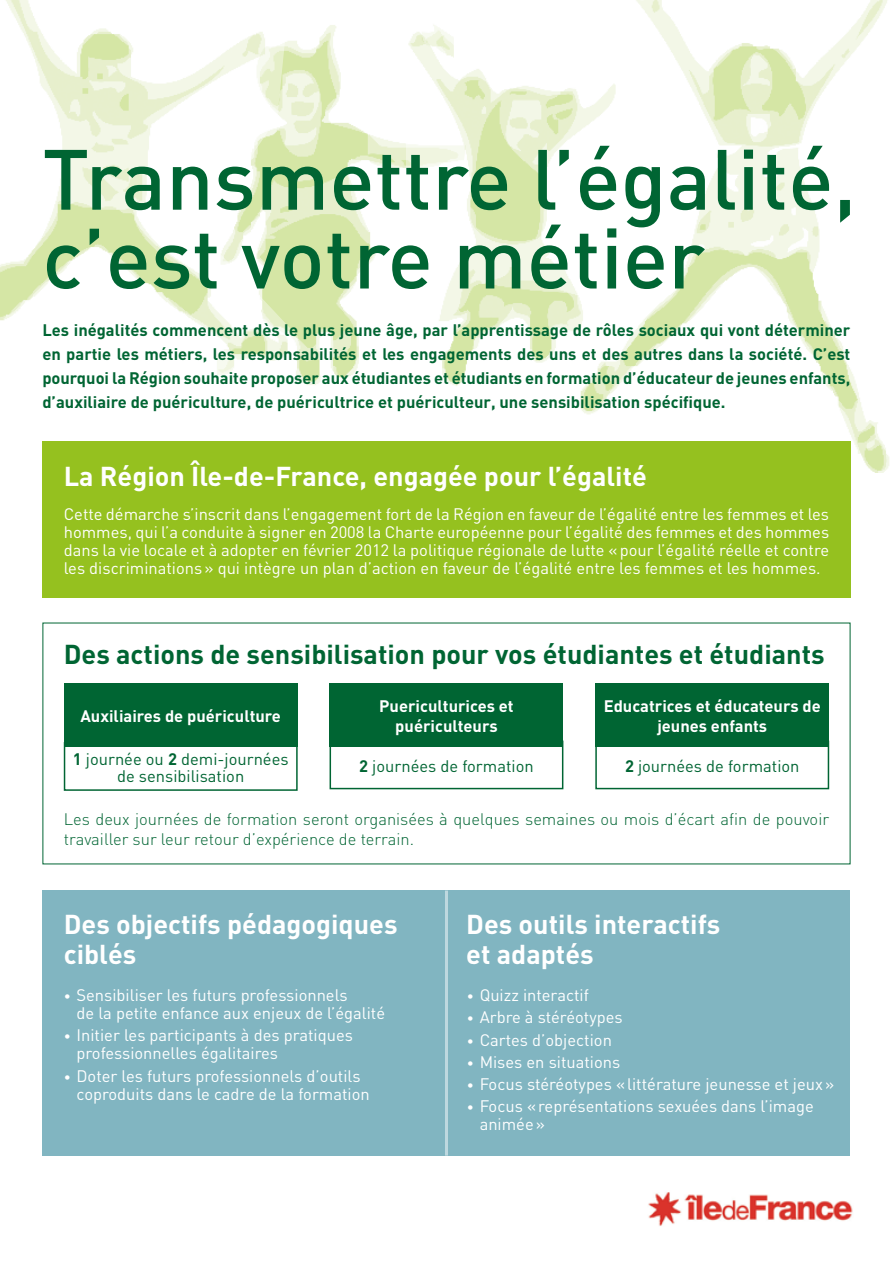
<style>
.page{position:relative;width:893px;height:1263px;background:#fff}
.page>*{position:absolute;margin:0;border:0;box-sizing:border-box;transform-origin:0 0}
.t1{font:500 84px/78.8px "DIN";color:#006533}
.t2{font:700 27px/30px "DIN";color:#fff}
.t3{font:700 27px "DIN";color:#006533}
.t4{font:16.5px/18px "DIN";color:#fff}
.t5{font:700 16.5px/24px "DIN";color:#006533;text-align:justify}
.t6{font:300 16.5px/19.8px "DIN";color:#006533}
.t7{font:700 16.5px/19.8px "DIN";color:#fff;text-align:center}
.t8{font:16.5px/16.5px "DIN";color:#006533;text-align:center}
.s1{font-weight:700}
.s2{font-size:13.5px}
</style>
<div class="page">
<div style="left:43px;top:890px;width:807px;height:265px;background:#81b5c1"></div>
<img style="left:298px;top:25px;width:109px;height:360px">
<img style="left:0;top:0;width:298px;height:378px">
<img style="left:407px;top:0;width:482px;height:473px">
<div style="left:43px;top:441px;width:808px;height:156px;background:#95c11f"></div>
<div style="left:64px;top:684px;width:234px;height:63px;background:#006533"></div>
<div style="left:64px;top:742px;width:234px;height:49px;border:2px solid #006533"></div>
<div style="left:330px;top:740px;width:233px;height:49px;border:2px solid #006533"></div>
<div style="left:595px;top:740px;width:234px;height:49px;border:2px solid #006533"></div>
<div style="left:330px;top:684px;width:233px;height:63px;background:#006533"></div>
<div style="left:595px;top:684px;width:234px;height:63px;background:#006533"></div>
<img style="left:648px;top:1192px;width:205px;height:34px">
<hr style="left:445px;top:890px;width:3px;height:265px;background:#fff">
<h1 class="t1" style="left:42px;top:137px;width:816px">Transmettre l’égalité, c’est votre métier</h1>
<p class="t5" style="left:42px;top:317px;width:810px">Les inégalités commencent dès le plus jeune âge, par l’apprentissage de rôles sociaux qui vont déterminer en partie les métiers, les responsabilités et les engagements des uns et des autres dans la société. C’est pourquoi la Région souhaite proposer aux étudiantes et étudiants en formation d’éducateur de jeunes enfants, d’auxiliaire de puériculture, de puéricultrice et puériculteur, une sensibilisation spécifique.</p>
<h2 class="t2" style="left:64px;top:460px;width:585px">La Région Île-de-France, engagée pour l’égalité</h2>
<p class="t4" style="left:64px;top:505px;width:767px;text-align:justify">Cette démarche s’inscrit dans l’engagement fort de la Région en faveur de l’égalité entre les femmes et les hommes, qui l’a conduite à signer en 2008 la Charte européenne pour l’égalité des femmes et des hommes dans la vie locale et à adopter en février 2012 la politique régionale de lutte «pour l’égalité réelle et contre les discriminations» qui intègre un plan d’action en faveur de l’égalité entre les femmes et les hommes.</p>
<h2 class="t3" style="left:64px;top:636px;width:762px">Des actions de sensibilisation pour vos étudiantes et étudiants</h2>
<p class="t7" style="left:379px;top:696px;width:136px">Puericulturices et puériculteurs</p>
<p class="t7" style="left:604px;top:696px;width:219px">Educatrices et éducateurs de jeunes enfants</p>
<p class="t7" style="left:80px;top:706px;width:202px">Auxiliaires de puériculture</p>
<p class="t8" style="left:73px;top:750px;width:217px"><span class="s1">1</span> journée ou <span class="s1">2</span> demi-journées de sensibilisation</p>
<p class="t8" style="left:359px;top:757px;width:176px"><span class="s1">2</span> journées de formation</p>
<p class="t8" style="left:625px;top:757px;width:176px"><span class="s1">2</span> journées de formation</p>
<p class="t6" style="left:64px;top:809px;width:767px">Les deux journées de formation seront organisées à quelques semaines ou mois d’écart afin de pouvoir travailler sur leur retour d’expérience de terrain.</p>
<h2 class="t2" style="left:64px;top:908px;width:335px">Des objectifs pédagogiques ciblés</h2>
<h2 class="t2" style="left:466px;top:908px;width:256px">Des outils interactifs et adaptés</h2>
<p class="t4" style="left:77px;top:986px;width:310px;text-indent:-13px"><span class="s2">•</span> Sensibiliser les futurs professionnels<br>de la petite enfance aux enjeux de l’égalité</p>
<p class="t4" style="left:77px;top:1026px;width:278px;text-indent:-13px"><span class="s2">•</span> Initier les participants à des pratiques professionnelles égalitaires</p>
<p class="t4" style="left:77px;top:1066px;width:295px;text-indent:-13px"><span class="s2">•</span> Doter les futurs professionnels d’outils coproduits dans le cadre de la formation</p>
<p class="t4" style="left:467px;top:986px;width:124px"><span class="s2">•</span> Quizz interactif</p>
<p class="t4" style="left:467px;top:1008px;width:157px"><span class="s2">•</span> Arbre à stéréotypes</p>
<p class="t4" style="left:467px;top:1030px;width:147px"><span class="s2">•</span> Cartes d’objection</p>
<p class="t4" style="left:467px;top:1052px;width:155px"><span class="s2">•</span> Mises en situations</p>
<p class="t4" style="left:467px;top:1075px;width:369px"><span class="s2">•</span> Focus stéréotypes «littérature jeunesse et jeux»</p>
<p class="t4" style="left:480px;top:1097px;width:336px;text-indent:-13px"><span class="s2">•</span> Focus «représentations sexuées dans l’image animée»</p>
</div>
